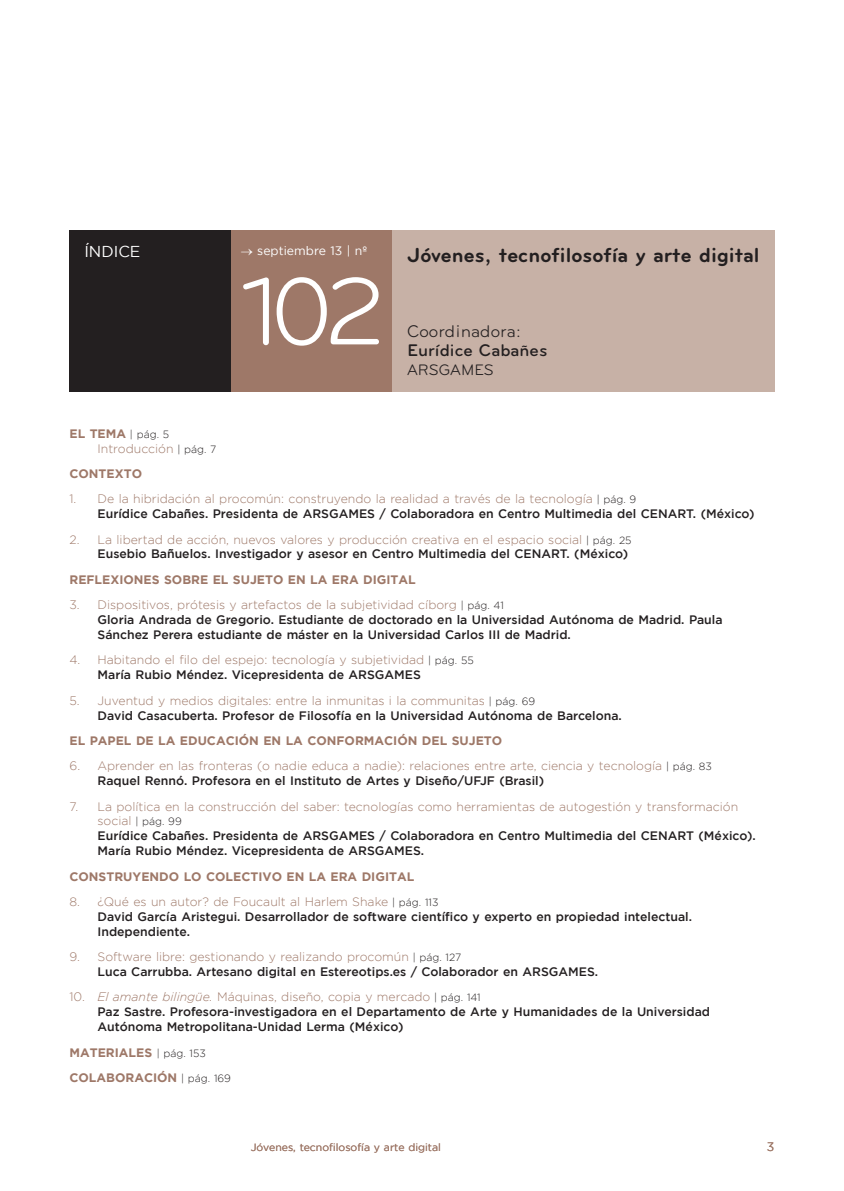
<style>
.page{position:relative;width:844px;height:1191px;background:#fff}
.page>*{position:absolute;margin:0;border:0;box-sizing:border-box;transform-origin:0 0}
.t1{font:99.23px "Bryant";color:#fff}
.t2{font:700 21px "Bryant";color:#231f20}
.t3{font:500 17.5px "Bryant";color:#231f20}
.t4{font:17.5px "Bryant";color:#231f20}
.t5{font:15.75px "Bryant";color:#231f20}
.t6{font:15.75px "Gotham";color:#fff}
.t7{font:500 12.25px/14.9px "Gotham";color:#231f20}
.t8{font:300 12.25px/14.9px "Gotham";color:#9e7868}
.t9{font:700 12.25px/25.4px "Gotham";color:#9e7868}
.t10{font:12.25px "Gotham";color:#fff}
.t11{font:12.25px "Gotham";color:#9e7868}
.t12{font:300 10.5px/14.9px "Gotham";color:#231f20}
.t13{font:10.5px "Gotham";color:#9e7868}
.s1{font-weight:700;font-size:12.25px;color:#9e7868}
.s2{font-size:12.25px;color:#9e7868}
.s3{font-weight:300;color:#9e7868}
.s4{font-weight:300;font-size:10.5px}
.s5{font-size:10.5px;color:#231f20}
.s6{font-weight:500;color:#231f20}
.s7{font-weight:300;font-style:italic;color:#9e7868}
.s8{font-weight:300;font-size:10.5px;color:#231f20}
</style>
<div class="page">
<hr style="left:0;top:0;width:1px;height:1191px;background:#9e7868">
<div style="left:69px;top:231px;width:162px;height:161px;background:#231f20"></div>
<div style="left:231px;top:231px;width:161px;height:161px;background:#9e7868"></div>
<div style="left:392px;top:231px;width:382px;height:161px;background:#c7b1a6"></div>
<p class="t6" style="left:84px;top:243px;width:58px">ÍNDICE</p>
<p class="t10" style="left:241px;top:243px;width:128px">→ septiembre 13 | nº</p>
<h1 class="t1" style="left:241px;top:256px;width:148px">102</h1>
<h2 class="t2" style="left:407px;top:243px;width:354px">Jóvenes, tecnofilosofía y arte digital</h2>
<h3 class="t4" style="left:407px;top:321px;width:115px">Coord¡nadora:</h3>
<h3 class="t3" style="left:407px;top:340px;width:142px">Eurídice Cabañes</h3>
<p class="t5" style="left:407px;top:361px;width:88px">ARSGAMES</p>
<p class="t12" style="left:97px;top:426px;width:120px;text-indent:-28px"><span class="s1">EL TEMA</span> | pág. 5<br><span class="s2">Introducción</span> | pág. 7</p>
<p class="t9" style="left:69px;top:460px;width:74px">CONTEXTO</p>
<p class="t7" style="left:97px;top:491px;width:658px;text-indent:-28px"><span class="s3">1. De la hibridación al procomún: construyendo la realidad a través de la tecnología</span> <span class="s4">| pág. 9<br></span>Eurídice Cabañes. Presidenta de ARSGAMES / Colaboradora en Centro Multimedia del CENART. (México)</p>
<p class="t7" style="left:69px;top:531px;width:563px;text-align:right"><span class="s3">2. La libertad de acción, nuevos valores y producción creativa en el espacio social</span> <span class="s4">| pág. 25<br></span>Eusebio Bañuelos. Investigador y asesor en Centro Multimedia del CENART. (México)</p>
<p class="t9" style="left:69px;top:566px;width:348px">REFLEXIONES SOBRE EL SUJETO EN LA ERA DIGITAL</p>
<p class="t7" style="left:97px;top:597px;width:626px;text-indent:-28px"><span class="s3">3. Dispositivos, prótesis y artefactos de la subjetividad cíborg</span> <span class="s4">| pág. 41<br></span>Gloria Andrada de Gregorio. Estudiante de doctorado en la Universidad Autónoma de Madrid. Paula<br>Sánchez Perera estudiante de máster en la Universidad Carlos III de Madrid.</p>
<p class="t8" style="left:97px;top:652px;width:377px;text-indent:-28px">4. Habitando el filo del espejo: tecnología y subjetividad <span class="s5">| pág. 55<br></span><span class="s6">María Rubio Méndez. Vicepresidenta de ARSGAMES</span></p>
<p class="t7" style="left:97px;top:692px;width:525px;text-indent:-28px"><span class="s3">5. Juventud y medios digitales: entre la inmunitas i la communitas</span> <span class="s4">| pág. 69<br></span>David Casacuberta. Profesor de Filosofía en la Universidad Autónoma de Barcelona.</p>
<p class="t9" style="left:69px;top:727px;width:434px">EL PAPEL DE LA EDUCACIÓN EN LA CONFORMACIÓN DEL SUJETO</p>
<p class="t8" style="left:97px;top:758px;width:615px;text-indent:-28px">6. Aprender en las fronteras (o nadie educa a nadie): relaciones entre arte, ciencia y tecnología <span class="s5">| pág. 83<br></span><span class="s6">Raquel Rennó. Profesora en el Instituto de Artes y Diseño/UFJF (Brasil)</span></p>
<p class="t8" style="left:69px;top:798px;width:670px">7. La política en la construcción del saber: tecnologías como herramientas de autogestión y transformación</p>
<p class="t12" style="left:97px;top:814px;width:86px"><span class="s2">social</span> | pág. 99</p>
<p class="t7" style="left:97px;top:828px;width:659px">Eurídice Cabañes. Presidenta de ARSGAMES / Colaboradora en Centro Multimedia del CENART (México).<br>María Rubio Méndez. Vicepresidenta de ARSGAMES.</p>
<p class="t9" style="left:69px;top:863px;width:346px">CONSTRUYENDO LO COLECTIVO EN LA ERA DIGITAL</p>
<p class="t7" style="left:97px;top:894px;width:596px;text-indent:-28px"><span class="s3">8. ¿Qué es un autor? de Foucault al Harlem Shake</span> <span class="s4">| pág. 113<br></span>David García Aristegui. Desarrollador de software científico y experto en propiedad intelectual.<br>Independiente.</p>
<p class="t7" style="left:97px;top:949px;width:502px;text-indent:-28px"><span class="s3">9. Software libre: gestionando y realizando procomún</span> <span class="s4">| pág. 127<br></span>Luca Carrubba. Artesano digital en Estereotips.es / Colaborador en ARSGAMES.</p>
<p class="t7" style="left:97px;top:989px;width:614px;text-indent:-28px"><span class="s3">10.</span> <span class="s7">El amante bilingüe.</span> <span class="s3">Máquinas, diseño, copia y mercado</span> <span class="s4">| pág. 141<br></span>Paz Sastre. Profesora-investigadora en el Departamento de Arte y Humanidades de la Universidad<br>Autónoma Metropolitana-Unidad Lerma (México)</p>
<p class="t9" style="left:69px;top:1039px;width:163px">MATERIALES <span class="s8">| pág. 153<br></span>COLABORACIÓN <span class="s8">| pág. 169</span></p>
<p class="t13" style="left:251px;top:1141px;width:192px">Jóvenes, tecnofilosofía y arte digital</p>
<p class="t11" style="left:766px;top:1139px;width:9px">3</p>
</div>
